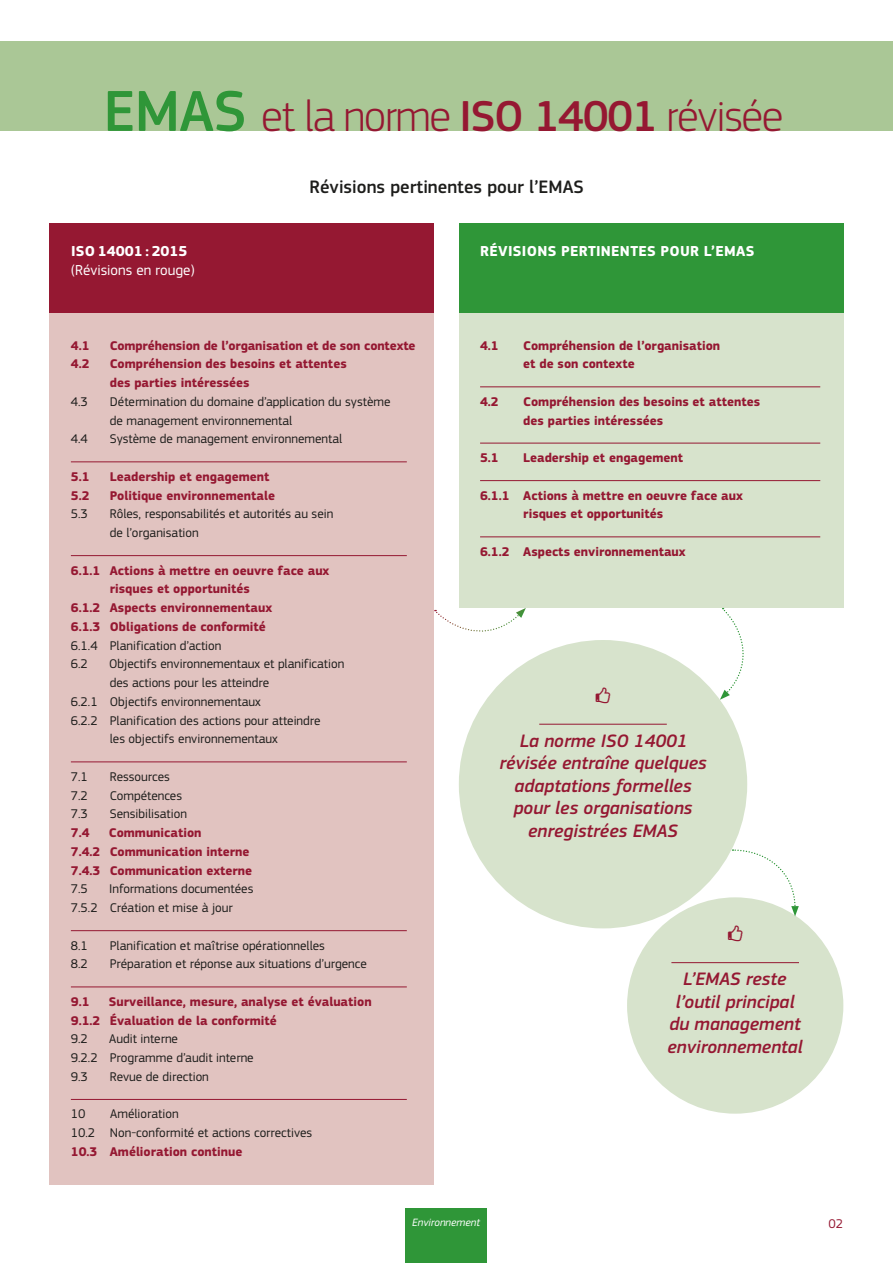
<style>
.page{position:relative;width:893px;height:1263px;background:#fff}
.page>*{position:absolute;margin:0;border:0;box-sizing:border-box;transform-origin:0 0}
.t1{font:300 45px "EC Square Sans Pro";letter-spacing:-.03em;color:#951832}
.t2{font:italic 500 18.75px/22.5px "EC Square Sans Pro";color:#951832;text-align:center}
.t3{font:500 18.75px "EC Square Sans Pro";color:#1d1d1b}
.t4{font:700 15px "EC Square Sans Pro";letter-spacing:.02em;color:#fff}
.t5{font:15px "EC Square Sans Pro";color:#fff}
.t6{font:700 15px "EC Square Sans Pro";color:#fff}
.t7{font:13.2px/18.8px "EC Square Sans Pro";color:#1d1d1b}
.t8{font:700 13.2px/18.8px "EC Square Sans Pro";color:#951832}
.t9{font:13.2px "EC Square Sans Pro";color:#951832}
.t10{font:italic 11.1px "EC Square Sans Pro";color:#fff}
.s1{font-weight:500;font-size:60px;color:#2f9638}
.s2{font-weight:500}
</style>
<div class="page">
<div style="left:0;top:42px;width:893px;height:89px;background:#aac796"></div>
<div style="left:406px;top:1209px;width:81px;height:54px;background:#2f9638"></div>
<div style="left:459px;top:640px;width:288px;height:288px;background:#d7e3cc;border-radius:50%"></div>
<div style="left:627px;top:897px;width:216px;height:217px;background:#d7e3cc;border-radius:50%"></div>
<div style="left:459px;top:223px;width:384px;height:385px;background:#d7e3cc"></div>
<div style="left:459px;top:223px;width:384px;height:90px;background:#2f9638"></div>
<hr style="left:480px;top:387px;width:340px;height:1px;background:#951832">
<hr style="left:480px;top:443px;width:340px;height:1px;background:#951832">
<hr style="left:480px;top:480px;width:340px;height:1px;background:#951832">
<hr style="left:480px;top:537px;width:340px;height:1px;background:#951832">
<div style="left:50px;top:223px;width:384px;height:962px;background:#e1c3c0"></div>
<div style="left:50px;top:223px;width:384px;height:90px;background:#951832"></div>
<hr style="left:71px;top:462px;width:336px;height:1px;background:#951832">
<hr style="left:71px;top:555px;width:336px;height:1px;background:#951832">
<hr style="left:71px;top:762px;width:336px;height:1px;background:#951832">
<hr style="left:71px;top:930px;width:336px;height:1px;background:#951832">
<hr style="left:71px;top:987px;width:336px;height:1px;background:#951832">
<hr style="left:71px;top:1099px;width:336px;height:1px;background:#951832">
<hr style="left:539px;top:724px;width:128px;height:1px;background:#951832">
<hr style="left:671px;top:962px;width:128px;height:1px;background:#951832">
<svg style="left:720px;top:608px;width:24px;height:92px"></svg>
<svg style="left:732px;top:849px;width:67px;height:67px"></svg>
<svg style="left:435px;top:608px;width:91px;height:24px"></svg>
<h1 class="t1" style="left:104px;top:90px;width:682px"><span class="s1">EMAS</span> et la norme <span class="s2">ISO 14001</span> révisée</h1>
<p class="t6" style="left:71px;top:242px;width:118px">ISO 14001 : 2015</p>
<p class="t5" style="left:71px;top:261px;width:125px">(Révisions en rouge)</p>
<h2 class="t3" style="left:310px;top:176px;width:276px">Révisions pertinentes pour l’EMAS</h2>
<p class="t4" style="left:480px;top:242px;width:276px">RÉVISIONS PERTINENTES POUR L’EMAS</p>
<p class="t8" style="left:71px;top:336px;width:20px">4.1</p>
<p class="t8" style="left:110px;top:336px;width:307px">Compréhension de l’organisation et de son contexte</p>
<p class="t8" style="left:71px;top:355px;width:20px">4.2</p>
<p class="t8" style="left:110px;top:355px;width:238px">Compréhension des besoins et attentes des parties intéressées</p>
<p class="t7" style="left:71px;top:392px;width:19px">4.3</p>
<p class="t7" style="left:110px;top:392px;width:282px">Détermination du domaine d’application du système de management environnemental</p>
<p class="t7" style="left:71px;top:430px;width:19px">4.4</p>
<p class="t7" style="left:110px;top:430px;width:234px">Système de management environnemental</p>
<p class="t8" style="left:71px;top:467px;width:20px">5.1</p>
<p class="t8" style="left:110px;top:467px;width:161px">Leadership et engagement</p>
<p class="t8" style="left:71px;top:486px;width:20px">5.2</p>
<p class="t8" style="left:110px;top:486px;width:167px">Politique environnementale</p>
<p class="t7" style="left:71px;top:505px;width:19px">5.3</p>
<p class="t7" style="left:110px;top:505px;width:225px">Rôles, responsabilités et autorités au sein de l’organisation</p>
<p class="t8" style="left:71px;top:561px;width:260px">6.1.1 Actions à mettre en oeuvre face aux</p>
<p class="t8" style="left:110px;top:580px;width:142px">risques et opportunités</p>
<p class="t8" style="left:71px;top:599px;width:203px">6.1.2 Aspects environnementaux</p>
<p class="t8" style="left:71px;top:617px;width:197px">6.1.3 Obligations de conformité</p>
<p class="t7" style="left:71px;top:636px;width:152px">6.1.4 Planification d’action<br>6.2</p>
<p class="t7" style="left:109px;top:655px;width:237px">Objectifs environnementaux et planification</p>
<p class="t7" style="left:110px;top:673px;width:161px">des actions pour les atteindre</p>
<p class="t7" style="left:71px;top:692px;width:192px">6.2.1 Objectifs environnementaux</p>
<p class="t7" style="left:71px;top:711px;width:251px">6.2.2 Planification des actions pour atteindre</p>
<p class="t7" style="left:110px;top:730px;width:170px">les objectifs environnementaux</p>
<p class="t7" style="left:71px;top:767px;width:19px">7.1</p>
<p class="t7" style="left:110px;top:767px;width:62px">Ressources</p>
<p class="t7" style="left:71px;top:786px;width:19px">7.2</p>
<p class="t7" style="left:110px;top:786px;width:74px">Compétences</p>
<p class="t7" style="left:71px;top:805px;width:19px">7.3</p>
<p class="t7" style="left:110px;top:805px;width:79px">Sensibilisation</p>
<p class="t8" style="left:71px;top:824px;width:20px">7.4</p>
<p class="t8" style="left:71px;top:824px;width:183px;text-indent:38px">Communication<br>7.4.2 Communication interne<br>7.4.3 Communication externe</p>
<p class="t7" style="left:71px;top:880px;width:19px">7.5</p>
<p class="t7" style="left:71px;top:880px;width:184px;text-indent:38px">Informations documentées<br>7.5.2 Création et mise à jour</p>
<p class="t7" style="left:71px;top:936px;width:19px">8.1</p>
<p class="t7" style="left:110px;top:936px;width:217px">Planification et maîtrise opérationnelles</p>
<p class="t7" style="left:71px;top:955px;width:19px">8.2</p>
<p class="t7" style="left:110px;top:955px;width:259px">Préparation et réponse aux situations d’urgence</p>
<p class="t8" style="left:71px;top:992px;width:20px">9.1</p>
<p class="t8" style="left:71px;top:992px;width:302px;text-indent:38px">Surveillance, mesure, analyse et évaluation<br>9.1.2 Évaluation de la conformité</p>
<p class="t7" style="left:71px;top:1030px;width:19px">9.2</p>
<p class="t7" style="left:71px;top:1030px;width:184px;text-indent:38px">Audit interne<br>9.2.2 Programme d’audit interne<br>9.3</p>
<p class="t7" style="left:110px;top:1067px;width:101px">Revue de direction</p>
<p class="t7" style="left:71px;top:1105px;width:243px;text-indent:39px">Amélioration<br>10.2 Non-conformité et actions correctives</p>
<p class="t8" style="left:71px;top:1142px;width:173px">10.3 Amélioration continue</p>
<p class="t7" style="left:71px;top:1105px;width:16px">10</p>
<p class="t8" style="left:480px;top:336px;width:20px">4.1</p>
<p class="t8" style="left:523px;top:336px;width:198px">Compréhension de l’organisation et de son contexte</p>
<p class="t8" style="left:480px;top:392px;width:20px">4.2</p>
<p class="t8" style="left:523px;top:392px;width:238px">Compréhension des besoins et attentes des parties intéressées</p>
<p class="t8" style="left:480px;top:449px;width:20px">5.1</p>
<p class="t8" style="left:523px;top:449px;width:161px">Leadership et engagement</p>
<p class="t8" style="left:523px;top:486px;width:221px;text-indent:-43px">6.1.1 Actions à mettre en oeuvre face aux risques et opportunités</p>
<p class="t8" style="left:480px;top:542px;width:207px">6.1.2 Aspects environnementaux</p>
<h2 class="t2" style="left:499px;top:730px;width:209px">La norme ISO 14001 révisée entraîne quelques adaptations formelles pour les organisations enregistrées EMAS</h2>
<h2 class="t2" style="left:667px;top:968px;width:137px">L’EMAS reste l’outil principal du management environnemental</h2>
<p class="t10" style="left:412px;top:1216px;width:69px">Environnement</p>
<p class="t9" style="left:828px;top:1215px;width:16px">02</p>
</div>
